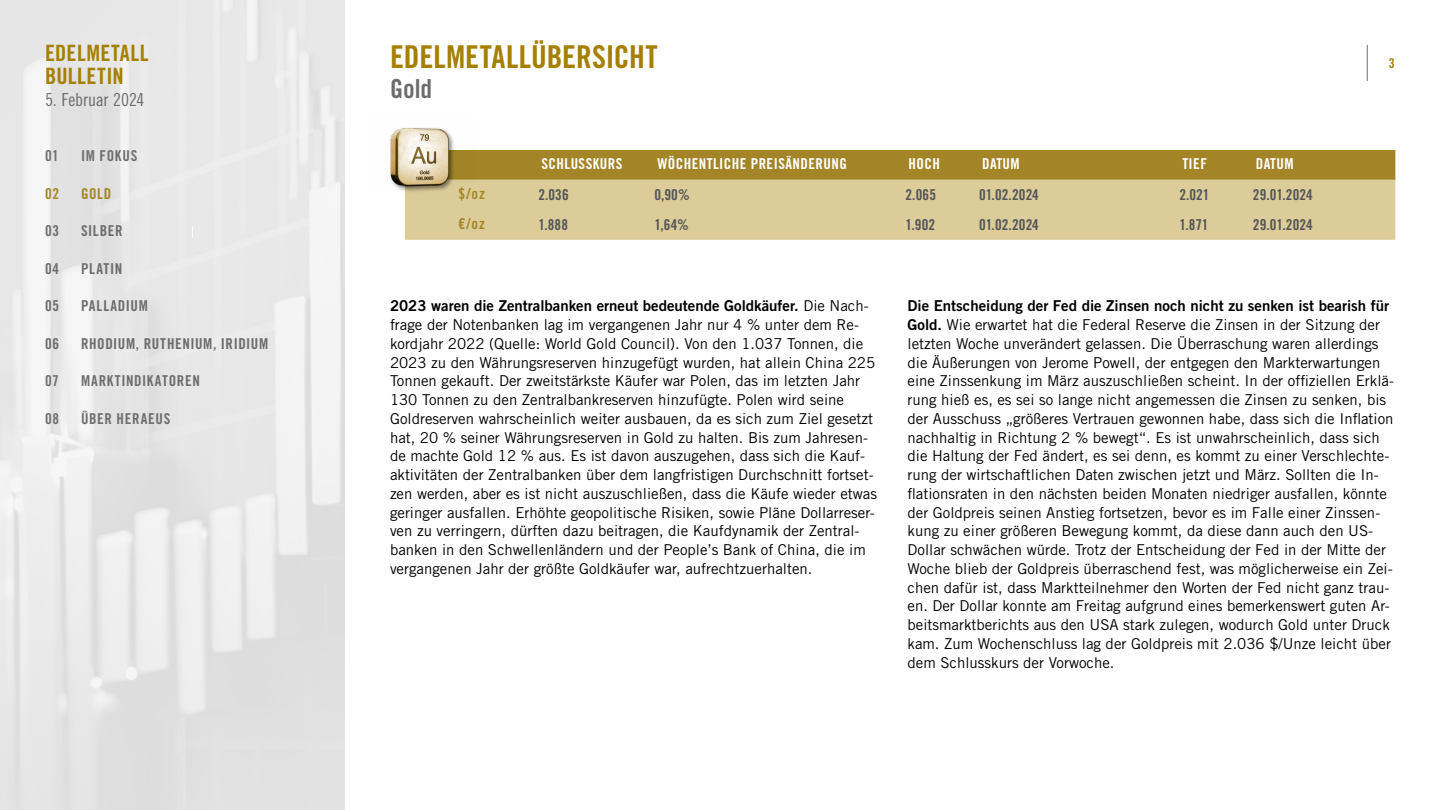
<style>
.page{position:relative;width:1440px;height:810px;background:#fff}
.page>*{position:absolute;margin:0;border:0;box-sizing:border-box;transform-origin:0 0}
.t1{font:31.5px "Trade Gothic LT Pro Bd Cn 20";color:#a58000}
.t2{font:26.25px "Trade Gothic LT Pro Bd Cn 20";color:#6b6c6e}
.t3{font:22.5px/22.5px "Trade Gothic LT Pro Bd Cn 20";letter-spacing:.02em;color:#a58000}
.t4{font:18px "Trade Gothic LT Pro Cn 18";letter-spacing:-.01em;color:#6b6c6e}
.t5{font:15px/18.8px "Trade Gothic LT Pro";color:#000}
.t6{font:15px "Trade Gothic LT Pro Bd 2";color:#000}
.t7{font:15px "Trade Gothic LT Pro Bd Cn 20";letter-spacing:.01em;color:#535456}
.t8{font:15px "Trade Gothic LT Pro Bd Cn 20";letter-spacing:.045em;color:#6b6c6e}
.t9{font:15px "Trade Gothic LT Pro Bd Cn 20";letter-spacing:.03em;color:#fff}
.t10{font:15px "Trade Gothic LT Pro Bd Cn 20";letter-spacing:.05em;color:#6e6e6e}
.t11{font:15px "Trade Gothic LT Pro Bd Cn 20";letter-spacing:.055em;color:#a38527}
.t12{font:13.5px "Trade Gothic LT Pro Bd Cn 20";color:#a58000}
.s1{font-family:"Trade Gothic LT Pro"}
.s2{font-family:"Trade Gothic LT Pro Bd 2"}
</style>
<div class="page">
<hr style="left:1367px;top:45px;width:1px;height:36px;background:#6e6e6e">
<div style="left:0;top:0;width:345px;height:810px;background:linear-gradient(to right,#e8e8e8,#e7e7e7)"></div>
<div style="left:474px;top:150px;width:921px;height:30px;background:#a38527"></div>
<div style="left:405px;top:180px;width:990px;height:60px;background:#dbcc99"></div>
<img style="left:390px;top:128px;width:84px;height:66px">
<h3 class="t3" style="left:45px;top:42px;width:105px">EDELMETALL<br>BULLETIN</h3>
<p class="t4" style="left:45px;top:89px;width:101px">5. Februar 2024</p>
<p class="t10" style="left:45px;top:147px;width:15px">01</p>
<p class="t10" style="left:81px;top:147px;width:58px">IM FOKUS</p>
<p class="t11" style="left:45px;top:184px;width:16px">02</p>
<p class="t11" style="left:81px;top:184px;width:32px">GOLD</p>
<p class="t8" style="left:45px;top:222px;width:16px">03</p>
<p class="t8" style="left:81px;top:222px;width:43px">SILBER</p>
<p class="t8" style="left:45px;top:259px;width:16px">04</p>
<p class="t8" style="left:81px;top:259px;width:43px">PLATIN</p>
<p class="t8" style="left:45px;top:297px;width:16px">05</p>
<p class="t8" style="left:81px;top:297px;width:68px">PALLADIUM</p>
<p class="t8" style="left:45px;top:334px;width:16px">06</p>
<p class="t8" style="left:81px;top:334px;width:189px">RHODIUM, RUTHENIUM, IRIDIUM</p>
<p class="t10" style="left:45px;top:372px;width:15px">07</p>
<p class="t10" style="left:81px;top:372px;width:120px">MARKTINDIKATOREN</p>
<p class="t10" style="left:45px;top:409px;width:16px">08</p>
<p class="t10" style="left:81px;top:409px;width:91px">ÜBER HERAEUS</p>
<h1 class="t1" style="left:390px;top:37px;width:269px">EDELMETALLÜBERSICHT</h1>
<h2 class="t2" style="left:390px;top:72px;width:44px">Gold</h2>
<p class="t9" style="left:541px;top:155px;width:83px">SCHLUSSKURS</p>
<p class="t9" style="left:657px;top:155px;width:191px">WÖCHENTLICHE PREISÄNDERUNG</p>
<p class="t9" style="left:909px;top:155px;width:33px">HOCH</p>
<p class="t9" style="left:982px;top:155px;width:39px">DATUM</p>
<p class="t9" style="left:1182px;top:155px;width:26px">TIEF</p>
<p class="t9" style="left:1256px;top:155px;width:39px">DATUM</p>
<p class="t11" style="left:459px;top:185px;width:28px">$/oz</p>
<p class="t7" style="left:538px;top:186px;width:32px">2.036</p>
<p class="t7" style="left:654px;top:186px;width:37px">0,90%</p>
<p class="t7" style="left:906px;top:186px;width:32px">2.065</p>
<p class="t7" style="left:979px;top:186px;width:61px">01.02.2024</p>
<p class="t7" style="left:1179px;top:186px;width:32px">2.021</p>
<p class="t7" style="left:1253px;top:186px;width:61px">29.01.2024</p>
<p class="t11" style="left:458px;top:215px;width:28px">€/oz</p>
<p class="t7" style="left:538px;top:216px;width:31px">1.888</p>
<p class="t7" style="left:654px;top:216px;width:36px">1,64%</p>
<p class="t7" style="left:906px;top:216px;width:31px">1.902</p>
<p class="t7" style="left:979px;top:216px;width:61px">01.02.2024</p>
<p class="t7" style="left:1179px;top:216px;width:31px">1.871</p>
<p class="t7" style="left:1253px;top:216px;width:61px">29.01.2024</p>
<p class="t12" style="left:1389px;top:54px;width:7px">3</p>
<p class="t6" style="left:390px;top:297px;width:480px">2023 waren die Zentralbanken erneut bedeutende Goldkäufer. <span class="s1">Die Nach-</span></p>
<p class="t5" style="left:390px;top:315px;width:489px">frage der Notenbanken lag im vergangenen Jahr nur 4 % unter dem Re&shy;kordjahr 2022 (Quelle: World Gold Council). Von den 1.037 Tonnen, die 2023 zu den Währungsreserven hinzugefügt wurden, hat allein China 225<br>Tonnen gekauft. Der zweitstärkste Käufer war Polen, das im letzten Jahr 130 Tonnen zu den Zentralbankreserven hinzufügte. Polen wird seine Goldreserven wahrscheinlich weiter ausbauen, da es sich zum Ziel gesetzt hat, 20 % seiner Währungsreserven in Gold zu halten. Bis zum Jahresen&shy;de machte Gold 12 % aus. Es ist davon auszugehen, dass sich die Kauf&shy;aktivitäten der Zentralbanken über dem langfristigen Durchschnitt fortset&shy;zen werden, aber es ist nicht auszuschließen, dass die Käufe wieder etwas geringer ausfallen. Erhöhte geopolitische Risiken, sowie Pläne Dollarreser&shy;ven zu verringern, dürften dazu beitragen, die Kaufdynamik der Zentral&shy;banken in den Schwellenländern und der People’s Bank of China, die im vergangenen Jahr der größte Goldkäufer war, aufrechtzuerhalten.</p>
<p class="t6" style="left:908px;top:297px;width:483px">Die Entscheidung der Fed die Zinsen noch nicht zu senken ist bearish für</p>
<p class="t5" style="left:908px;top:315px;width:488px"><span class="s2">Gold.</span> Wie erwartet hat die Federal Reserve die Zinsen in der Sitzung der letzten Woche unverändert gelassen. Die Überraschung waren allerdings die Äußerungen von Jerome Powell, der entgegen den Markterwartungen eine Zinssenkung im März auszuschließen scheint. In der offiziellen Erklä&shy;rung hieß es, es sei so lange nicht angemessen die Zinsen zu senken, bis der Ausschuss „größeres Vertrauen gewonnen habe, dass sich die Inflation nachhaltig in Richtung 2 % bewegt“. Es ist unwahrscheinlich, dass sich die Haltung der Fed ändert, es sei denn, es kommt zu einer Verschlechte&shy;rung der wirtschaftlichen Daten zwischen jetzt und März. Sollten die In&shy;flationsraten in den nächsten beiden Monaten niedriger ausfallen, könnte der Goldpreis seinen Anstieg fortsetzen, bevor es im Falle einer Zinssen&shy;kung zu einer größeren Bewegung kommt, da diese dann auch den US-Dollar schwächen würde. Trotz der Entscheidung der Fed in der Mitte der Woche blieb der Goldpreis überraschend fest, was möglicherweise ein Zei&shy;chen dafür ist, dass Marktteilnehmer den Worten der Fed nicht ganz trau&shy;en. Der Dollar konnte am Freitag aufgrund eines bemerkenswert guten Ar&shy;beitsmarktberichts aus den USA stark zulegen, wodurch Gold unter Druck kam. Zum Wochenschluss lag der Goldpreis mit 2.036 $/Unze leicht über dem Schlusskurs der Vorwoche.</p>
</div>
